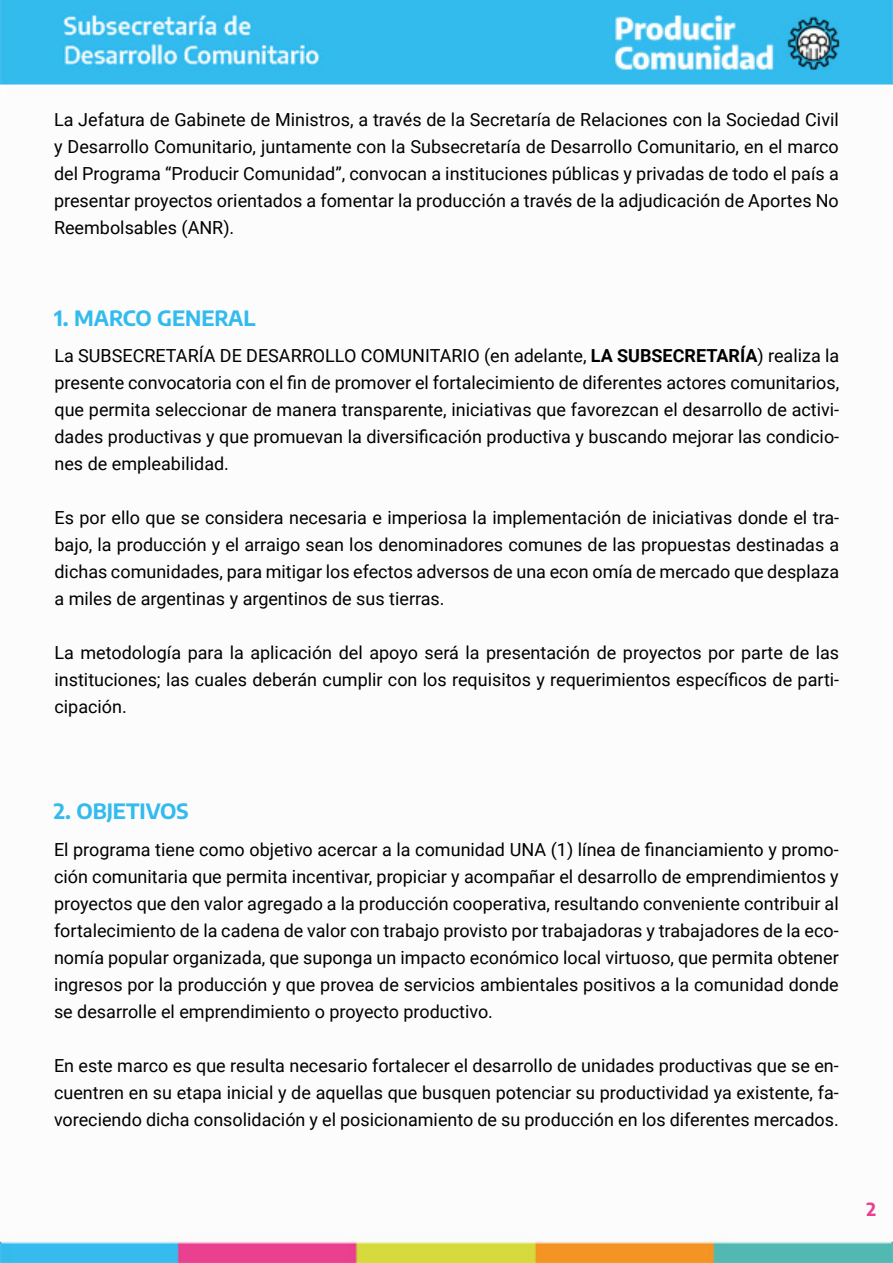
<style>
.page{position:relative;width:893px;height:1263px;background:#fff}
.page>*{position:absolute;margin:0;border:0;box-sizing:border-box;transform-origin:0 0}
.t1{font:100 condensed 21px "Encode Sans";color:#3be}
.t2{font:18px/27px "Roboto";color:#000;text-align:justify}
.t3{font:100 condensed 18px "Encode Sans";color:#e9408f}
.s1{font-weight:700}
</style>
<div class="page">
<img style="left:1px;top:0;width:892px;height:1263px">
<p class="t2" style="left:54px;top:106px;width:786px">La Jefatura de Gabinete de Ministros, a través de la Secretaría de Relaciones con la Sociedad Civil y Desarrollo Comunitario, juntamente con la Subsecretaría de Desarrollo Comunitario, en el marco del Programa “Producir Comunidad”, convocan a instituciones públicas y privadas de todo el país a presentar proyectos orientados a fomentar la producción a través de la adjudicación de Aportes No Reembolsables (ANR).</p>
<p class="t1" style="left:54px;top:303px;width:203px">1. MARCO GENERAL</p>
<p class="t2" style="left:54px;top:342px;width:786px">La SUBSECRETARÍA DE DESARROLLO COMUNITARIO (en adelante, <span class="s1">LA SUBSECRETARÍA</span>) realiza la presente convocatoria con el fin de promover el fortalecimiento de diferentes actores comunitarios, que permita seleccionar de manera transparente, iniciativas que favorezcan el desarrollo de activi&shy;dades productivas y que promuevan la diversificación productiva y buscando mejorar las condicio&shy;nes de empleabilidad.</p>
<p class="t2" style="left:54px;top:504px;width:786px">Es por ello que se considera necesaria e imperiosa la implementación de iniciativas donde el tra&shy;bajo, la producción y el arraigo sean los denominadores comunes de las propuestas destinadas a dichas comunidades, para mitigar los efectos adversos de una econ omía de mercado que desplaza a miles de argentinas y argentinos de sus tierras.</p>
<p class="t2" style="left:54px;top:639px;width:786px">La metodología para la aplicación del apoyo será la presentación de proyectos por parte de las instituciones; las cuales deberán cumplir con los requisitos y requerimientos específicos de parti&shy;cipación.</p>
<p class="t1" style="left:54px;top:797px;width:136px">2. OBJETIVOS</p>
<p class="t2" style="left:54px;top:835px;width:786px">El programa tiene como objetivo acercar a la comunidad UNA (1) línea de financiamiento y promo&shy;ción comunitaria que permita incentivar, propiciar y acompañar el desarrollo de emprendimientos y proyectos que den valor agregado a la producción cooperativa, resultando conveniente contribuir al fortalecimiento de la cadena de valor con trabajo provisto por trabajadoras y trabajadores de la eco&shy;nomía popular organizada, que suponga un impacto económico local virtuoso, que permita obtener ingresos por la producción y que provea de servicios ambientales positivos a la comunidad donde se desarrolle el emprendimiento o proyecto productivo.</p>
<p class="t2" style="left:54px;top:1051px;width:786px">En este marco es que resulta necesario fortalecer el desarrollo de unidades productivas que se en&shy;cuentren en su etapa inicial y de aquellas que busquen potenciar su productividad ya existente, fa&shy;voreciendo dicha consolidación y el posicionamiento de su producción en los diferentes mercados.</p>
<p class="t3" style="left:867px;top:1197px;width:11px">2</p>
</div>
